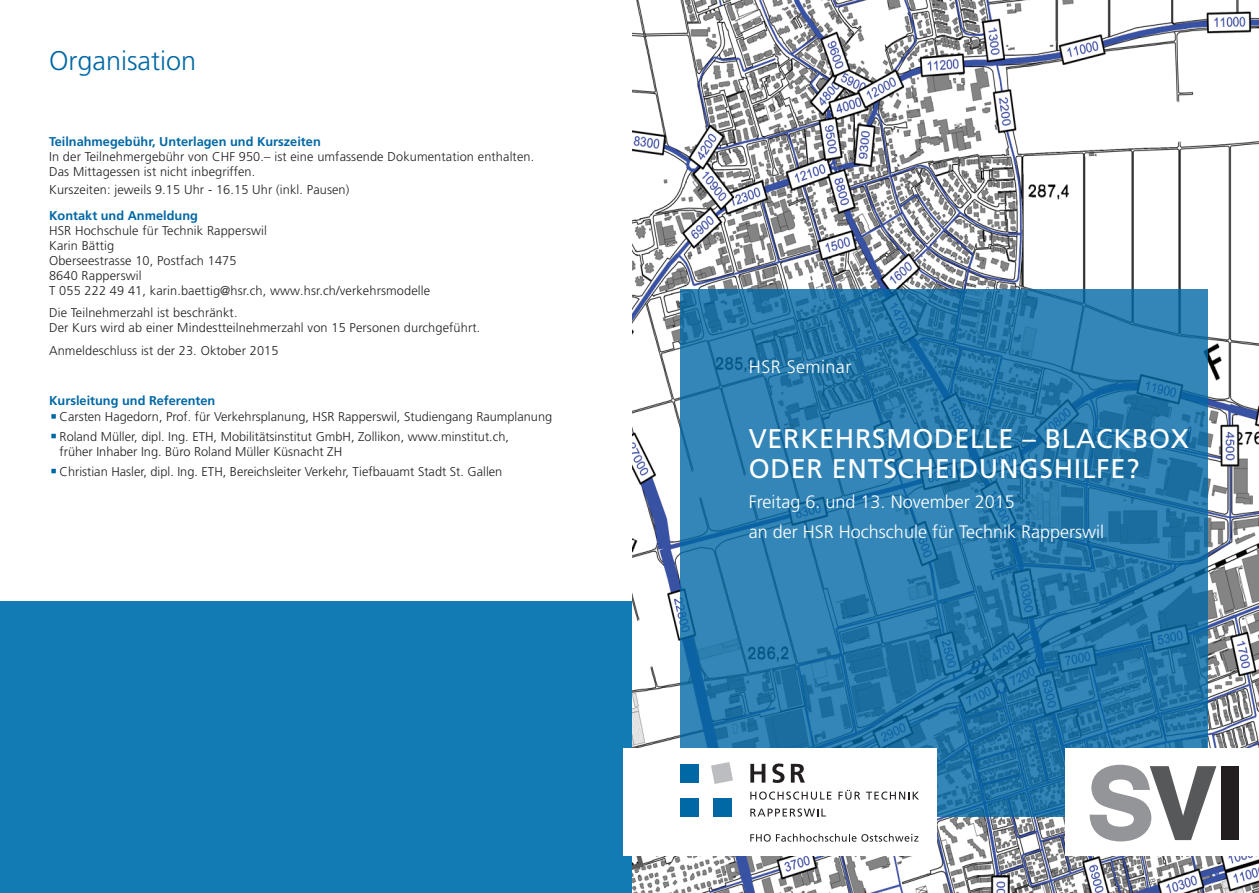
<style>
.page{position:relative;width:1259px;height:893px;background:#fff}
.page>*{position:absolute;margin:0;border:0;box-sizing:border-box;transform-origin:0 0}
.t1{font:27px/30px "Frutiger LT Pro";letter-spacing:.025em;color:#fff}
.t2{font:300 27px "Frutiger LT Pro";color:#0068a5}
.t3{font:300 18px/30px "Frutiger LT Pro";color:#fff}
.t4{font:300 18px "Frutiger LT Pro";letter-spacing:.025em;color:#fff}
.t5{font:300 12.75px/15px "Frutiger LT Pro";letter-spacing:.01em;color:#231f20}
.t6{font:700 12.75px "Frutiger LT Pro";color:#0068a5}
.s1{font-weight:700;color:#0068a5}
</style>
<div class="page">
<div style="left:0;top:601px;width:631px;height:292px;background:#127bb4"></div>
<img style="left:633px;top:0;width:626px;height:893px">
<svg style="left:680px;top:289px;width:528px;height:527px;background:#267aac"></svg>
<div style="left:1065px;top:748px;width:194px;height:108px;background:#fff"></div>
<svg style="left:1089px;top:765px;width:127px;height:76px"></svg>
<div style="left:1221px;top:766px;width:18px;height:74px;background:#231f20"></div>
<div style="left:623px;top:748px;width:314px;height:108px;background:#fff"></div>
<div style="left:680px;top:764px;width:19px;height:19px;background:#0068a5"></div>
<div style="left:680px;top:798px;width:19px;height:18px;background:#0068a5"></div>
<div style="left:713px;top:798px;width:18px;height:18px;background:#0068a5"></div>
<svg style="left:711px;top:762px;width:22px;height:22px"></svg>
<svg style="left:750px;top:834px;width:20px;height:8px"></svg>
<svg style="left:776px;top:834px;width:142px;height:8px"></svg>
<svg style="left:750px;top:764px;width:15px;height:19px"></svg>
<svg style="left:772px;top:763px;width:12px;height:20px"></svg>
<svg style="left:791px;top:764px;width:14px;height:19px"></svg>
<svg style="left:750px;top:791px;width:81px;height:9px"></svg>
<svg style="left:838px;top:790px;width:22px;height:10px"></svg>
<svg style="left:866px;top:791px;width:53px;height:9px"></svg>
<svg style="left:750px;top:808px;width:76px;height:9px"></svg>
<svg style="left:51px;top:414px;width:5px;height:5px"></svg>
<svg style="left:51px;top:434px;width:5px;height:4px"></svg>
<svg style="left:51px;top:469px;width:5px;height:4px"></svg>
<h1 class="t2" style="left:49px;top:45px;width:149px">Organisation</h1>
<p class="t6" style="left:49px;top:134px;width:273px">Teilnahmegebühr, Unterlagen und Kurszeiten</p>
<p class="t5" style="left:49px;top:149px;width:487px">In der Teilnehmergebühr von CHF 950.– ist eine umfassende Dokumentation enthalten.<br>Das Mittagessen ist nicht inbegriffen.</p>
<p class="t5" style="left:49px;top:182px;width:302px">Kurszeiten: jeweils 9.15 Uhr - 16.15 Uhr (inkl. Pausen)</p>
<p class="t6" style="left:49px;top:208px;width:150px">Kontakt und Anmeldung</p>
<p class="t5" style="left:49px;top:223px;width:382px">HSR Hochschule für Technik Rapperswil<br>Karin Bättig<br>Oberseestrasse 10, Postfach 1475<br>8640 Rapperswil<br>T 055 222 49 41, karin.baettig@hsr.ch, www.hsr.ch/verkehrsmodelle</p>
<p class="t5" style="left:49px;top:305px;width:433px">Die Teilnehmerzahl ist beschränkt.<br>Der Kurs wird ab einer Mindestteilnehmerzahl von 15 Personen durchgeführt.</p>
<p class="t5" style="left:49px;top:343px;width:231px">Anmeldeschluss ist der 23. Oktober 2015</p>
<p class="t5" style="left:49px;top:393px;width:504px;line-height:15.5px"><span class="s1">Kursleitung und Referenten<br></span><sup>.</sup> Carsten Hagedorn, Prof. für Verkehrsplanung, HSR Rapperswil, Studiengang Raumplanung</p>
<p class="t5" style="left:60px;top:428px;width:451px;line-height:15.5px;text-indent:-9px"><sup>.</sup> Roland Müller, dipl. Ing. ETH, Mobilitätsinstitut GmbH, Zollikon, www.minstitut.ch, früher Inhaber Ing. Büro Roland Müller Küsnacht ZH</p>
<p class="t5" style="left:51px;top:464px;width:453px"><sup>.</sup> Christian Hasler, dipl. Ing. ETH, Bereichsleiter Verkehr, Tiefbauamt Stadt St. Gallen</p>
<h2 class="t4" style="left:749px;top:356px;width:104px">HSR Seminar</h2>
<h1 class="t1" style="left:749px;top:424px;width:441px">VERKEHRSMODELLE – BLACKBOX<br>ODER ENTSCHEIDUNGSHILFE?</h1>
<h2 class="t3" style="left:749px;top:487px;width:357px">Freitag 6. und 13. November 2015<br>an der HSR Hochschule für Technik Rapperswil</h2>
</div>
